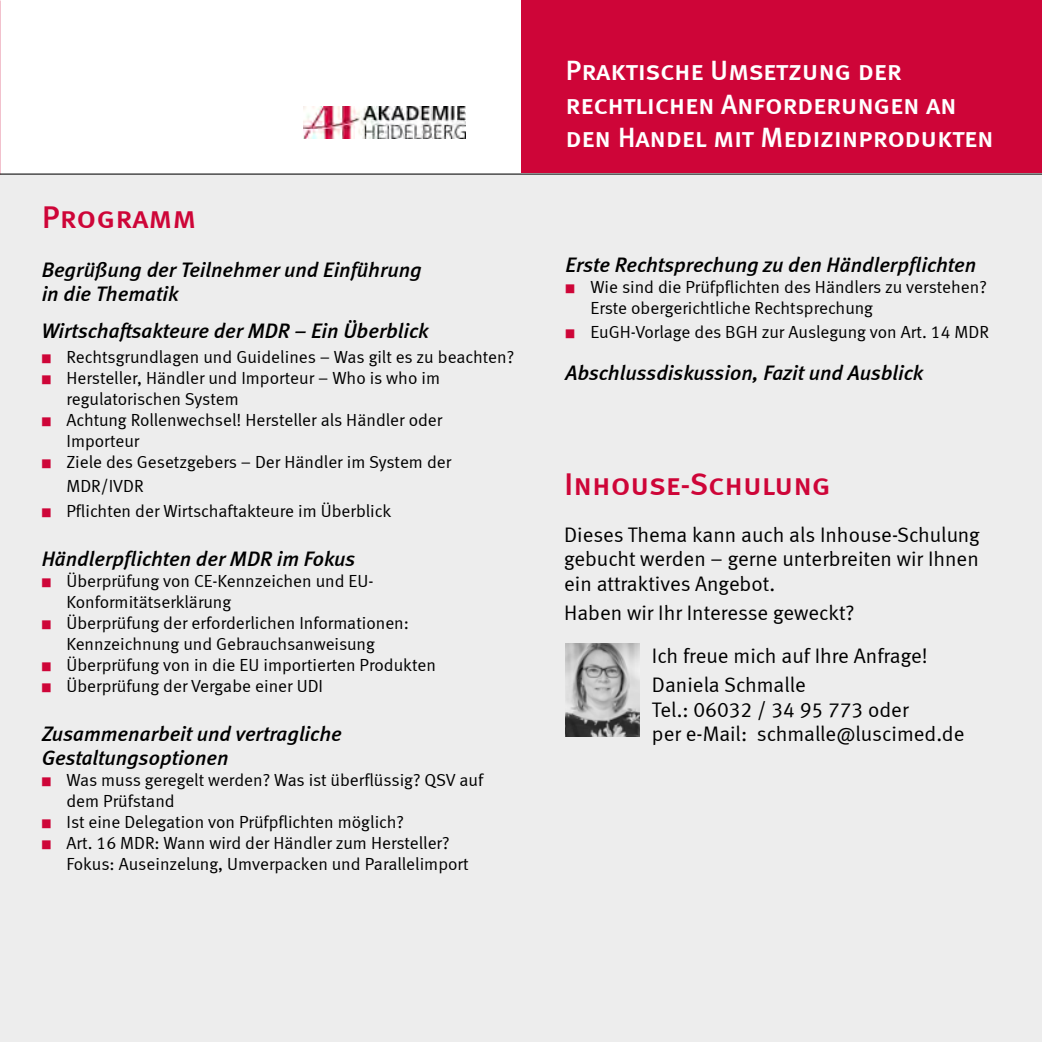
<style>
.page{position:relative;width:1042px;height:1042px;background:#fff}
.page>*{position:absolute;margin:0;border:0;box-sizing:border-box;transform-origin:0 0}
.t1{font:31.5px "Meta Medium LF Caps";letter-spacing:-.005em;color:#ce0538}
.t2{font:28px/33.2px "Meta Medium LF Caps";letter-spacing:-.01em;color:#fff}
.t3{font:italic 21px/24.5px "Meta Medium LF";color:#000}
.t4{font:21px/24.5px "Meta Normal LF";color:#000}
.t5{font:17.5px/21px "Meta Normal LF";color:#000}
.s1{color:#ce0538}
.s2{font-family:"Meta Normal"}
</style>
<div class="page">
<div style="left:521px;top:0;width:521px;height:174px;background:#ce0538"></div>
<img style="left:303px;top:106px;width:163px;height:32px">
<div style="left:521px;top:174px;width:521px;height:868px;background:#ededed"></div>
<div style="left:0;top:174px;width:521px;height:868px;background:#ededed"></div>
<hr style="left:0;top:174px;width:1042px;height:1px;background:#000">
<img style="left:566px;top:643px;width:73px;height:94px">
<h1 class="t1" style="left:42px;top:199px;width:156px">Programm</h1>
<p class="t3" style="left:42px;top:257px;width:382px">Begrüßung der Teilnehmer und Einführung in die Thematik</p>
<p class="t3" style="left:42px;top:318px;width:388px">Wirtschaftsakteure der MDR – Ein Überblick</p>
<p class="t5" style="left:42px;top:346px;width:474px"><span class="s1">■</span> Rechtsgrundlagen und Guidelines – Was gilt es zu beachten?</p>
<p class="t5" style="left:66px;top:367px;width:375px;text-indent:-25px"><span class="s1">■</span> Hersteller, Händler und Importeur – Who is who im regulatorischen System</p>
<p class="t5" style="left:66px;top:409px;width:377px;text-indent:-25px"><span class="s1">■</span> Achtung Rollenwechsel! Hersteller als Händler oder<br>Importeur</p>
<p class="t5" style="left:66px;top:449px;width:386px;line-height:24.5px;text-indent:-25px"><span class="s1">■</span> Ziele des Gesetzgebers – Der Händler im System der<br>MDR/IVDR</p>
<p class="t5" style="left:42px;top:500px;width:351px"><span class="s1">■</span> Pflichten der Wirtschaftakteure im Überblick</p>
<p class="t3" style="left:42px;top:546px;width:315px">Händlerpflichten der MDR im Fokus</p>
<p class="t5" style="left:66px;top:570px;width:308px;text-indent:-25px"><span class="s1">■</span> Überprüfung von CE-Kennzeichen und EU-<br>Konformitätserklärung</p>
<p class="t5" style="left:42px;top:612px;width:369px;text-align:center"><span class="s1">■</span> Überprüfung der erforderlichen Informationen:<br>Kennzeichnung und Gebrauchsanweisung</p>
<p class="t5" style="left:42px;top:654px;width:396px"><span class="s1">■</span> Überprüfung von in die EU importierten Produkten</p>
<p class="t5" style="left:42px;top:675px;width:283px"><span class="s1">■</span> Überprüfung der Vergabe einer UDI</p>
<p class="t3" style="left:42px;top:721px;width:302px">Zusammenarbeit und vertragliche<br>Gestaltungsoptionen</p>
<p class="t5" style="left:66px;top:769px;width:418px;text-indent:-25px"><span class="s1">■</span> Was muss geregelt werden? Was ist überflüssig? QSV auf dem Prüfstand</p>
<p class="t5" style="left:42px;top:811px;width:364px"><span class="s1">■</span> Ist eine Delegation von Prüfpflichten möglich?</p>
<p class="t5" style="left:66px;top:832px;width:404px;text-indent:-25px"><span class="s1">■</span> Art. 16 MDR: Wann wird der Händler zum Hersteller?<br>Fokus: Auseinzelung, Umverpacken und Parallelimport</p>
<h2 class="t2" style="left:566px;top:54px;width:430px">Praktische Umsetzung der rechtlichen Anforderungen an den Handel mit Medizinprodukten</h2>
<p class="t3" style="left:566px;top:252px;width:412px">Erste Rechtsprechung zu den Händlerpflichten</p>
<p class="t5" style="left:590px;top:276px;width:398px;text-indent:-25px"><span class="s1">■</span> Wie sind die Prüfpflichten des Händlers zu verstehen?<br>Erste obergerichtliche Rechtsprechung</p>
<p class="t5" style="left:566px;top:321px;width:425px"><span class="s1">■</span> EuGH-Vorlage des BGH zur Auslegung von Art. 14 MDR</p>
<p class="t3" style="left:566px;top:360px;width:359px">Abschlussdiskussion, Fazit und Ausblick</p>
<h1 class="t1" style="left:564px;top:465px;width:268px">Inhouse-Schulung</h1>
<p class="t4" style="left:564px;top:522px;width:417px;text-align:justify">Dieses Thema kann auch als Inhouse-Schulung gebucht werden <span class="s2">–</span> gerne unterbreiten wir Ihnen ein attraktives Angebot.</p>
<p class="t4" style="left:564px;top:600px;width:292px">Haben wir Ihr Interesse geweckt?</p>
<p class="t4" style="left:652px;top:641px;width:277px;line-height:29.4px">Ich freue mich auf Ihre Anfrage!<br>Daniela Schmalle</p>
<p class="t4" style="left:652px;top:697px;width:314px">Tel.: 06032 / 34 95 773 oder<br>per e-Mail: schmalle@luscimed.de</p>
</div>
